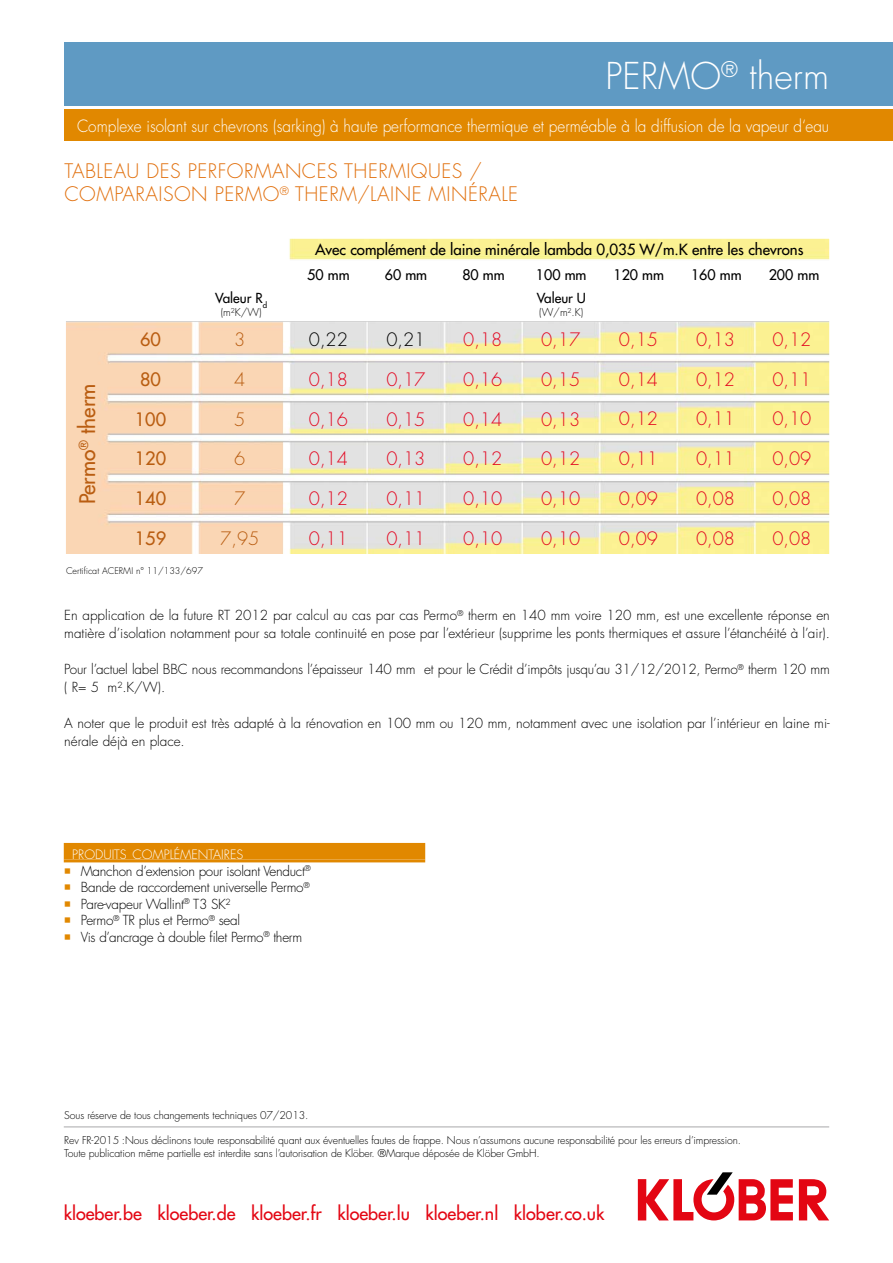
<style>
.page{position:relative;width:893px;height:1263px;background:#fff}
.page>*{position:absolute;margin:0;border:0;box-sizing:border-box;transform-origin:0 0}
.t1{font:300 36px "Futura LT Pro";color:#fff}
.t2{font:500 21px "Futura LT Pro";color:#b95d11}
.t3{font:300 19.5px/23.4px "Futura LT Pro";letter-spacing:.025em;color:#e16f0c}
.t4{font:300 18px "Futura LT Pro";color:#e3051f}
.t5{font:500 18px "Futura LT Pro";color:#e30613}
.t6{font:500 18px "Futura LT Pro";color:#b95d11}
.t7{font:300 18px "Futura LT Pro";color:#b95d11}
.t8{font:300 18px "Futura LT Pro";color:#000}
.t9{font:300 16.5px "Futura LT Pro";color:#fff;scale:.93 1}
.t10{font:500 15px "Futura LT Pro";color:#000}
.t11{font:500 14.25px "Futura LT Pro";color:#000}
.t12{font:300 13.5px/18px "Futura LT Pro";color:#000}
.t13{font:300 13.5px/16.5px "Futura LT Pro";letter-spacing:-.02em;color:#000}
.t14{font:500 13.5px "Futura LT Pro";color:#000}
.t15{font:300 12.6px "Futura LT Pro";color:#fff}
.t16{font:300 10.5px/12.6px "Futura LT Pro";letter-spacing:-.01em;color:#000}
.t17{font:300 9px "Futura LT Pro";color:#000}
</style>
<div class="page">
<div style="left:64px;top:43px;width:829px;height:63px;background:#5f9ac3"></div>
<div style="left:64px;top:109px;width:829px;height:32px;background:#e18800"></div>
<svg style="left:799px;top:1179px;width:30px;height:41px"></svg>
<svg style="left:638px;top:1172px;width:155px;height:48px"></svg>
<hr style="left:64px;top:1127px;width:765px;height:1px;background:#a8a9ab">
<img style="left:67px;top:240px;width:761px;height:314px">
<div style="left:64px;top:237px;width:767px;height:326px;border:2px solid #fff"></div>
<div style="left:64px;top:843px;width:361px;height:16px;background:#e18800"></div>
<hr style="left:64px;top:859px;width:361px;height:3px;background:#e18800">
<h1 class="t1" style="left:605px;top:53px;width:225px">PERMO<sup>®</sup> therm</h1>
<p class="t9" style="left:77px;top:115px;width:810px">Complexe isolant sur chevrons (sarking) à haute performance thermique et perméable à la diffusion de la vapeur d‘eau</p>
<h3 class="t3" style="left:64px;top:159px;width:455px">TABLEAU DES PERFORMANCES THERMIQUES /<br>COMPARAISON PERMO<sup>®</sup> THERM/LAINE MINÉRALE</h3>
<h2 class="t2" style="left:72px;top:504px;width:122px;rotate:-90deg">Permo<sup>®</sup> therm</h2>
<h3 class="t6" style="left:140px;top:326px;width:22px">60</h3>
<h3 class="t6" style="left:140px;top:366px;width:22px">80</h3>
<h3 class="t6" style="left:135px;top:406px;width:33px">100</h3>
<h3 class="t6" style="left:135px;top:445px;width:33px">120</h3>
<h3 class="t6" style="left:135px;top:485px;width:33px">140</h3>
<h3 class="t6" style="left:135px;top:525px;width:33px">159</h3>
<p class="t17" style="left:66px;top:565px;width:138px">Certificat ACERMI n° 11/133/697</p>
<p class="t14" style="left:215px;top:288px;width:53px">Valeur R<sub>d</sub></p>
<p class="t16" style="left:221px;top:306px;width:42px">(m²K/W)</p>
<h3 class="t7" style="left:234px;top:328px;width:13px">3</h3>
<h3 class="t7" style="left:234px;top:367px;width:13px">4</h3>
<h3 class="t7" style="left:234px;top:407px;width:13px">5</h3>
<h3 class="t7" style="left:234px;top:447px;width:13px">6</h3>
<h3 class="t7" style="left:234px;top:487px;width:13px">7</h3>
<h3 class="t7" style="left:220px;top:526px;width:41px">7,95</h3>
<p class="t10" style="left:315px;top:238px;width:490px">Avec complément de laine minérale lambda 0,035 W/m.K entre les chevrons</p>
<p class="t11" style="left:307px;top:264px;width:44px">50 mm</p>
<p class="t11" style="left:385px;top:264px;width:44px">60 mm</p>
<p class="t11" style="left:462px;top:264px;width:44px">80 mm</p>
<p class="t11" style="left:536px;top:264px;width:52px">100 mm</p>
<p class="t11" style="left:613px;top:264px;width:52px">120 mm</p>
<p class="t11" style="left:691px;top:264px;width:52px">160 mm</p>
<p class="t11" style="left:769px;top:264px;width:52px">200 mm</p>
<p class="t14" style="left:537px;top:288px;width:51px">Valeur U</p>
<p class="t16" style="left:539px;top:306px;width:46px">(W/m².K)</p>
<h3 class="t8" style="left:309px;top:328px;width:41px">0,22</h3>
<h3 class="t4" style="left:309px;top:367px;width:41px">0,18</h3>
<h3 class="t4" style="left:309px;top:407px;width:41px">0,16</h3>
<h3 class="t4" style="left:309px;top:447px;width:41px">0,14</h3>
<h3 class="t4" style="left:309px;top:487px;width:41px">0,12</h3>
<h3 class="t4" style="left:309px;top:526px;width:41px">0,11</h3>
<h3 class="t8" style="left:386px;top:328px;width:41px">0,21</h3>
<h3 class="t4" style="left:386px;top:367px;width:41px">0,17</h3>
<h3 class="t4" style="left:386px;top:407px;width:41px">0,15</h3>
<h3 class="t4" style="left:386px;top:447px;width:41px">0,13</h3>
<h3 class="t4" style="left:386px;top:487px;width:41px">0,11</h3>
<h3 class="t4" style="left:386px;top:526px;width:41px">0,11</h3>
<h3 class="t4" style="left:463px;top:328px;width:41px">0,18</h3>
<h3 class="t4" style="left:463px;top:367px;width:41px">0,16</h3>
<h3 class="t4" style="left:463px;top:407px;width:41px">0,14</h3>
<h3 class="t4" style="left:463px;top:447px;width:41px">0,12</h3>
<h3 class="t4" style="left:463px;top:487px;width:41px">0,10</h3>
<h3 class="t4" style="left:463px;top:526px;width:41px">0,10</h3>
<h3 class="t4" style="left:541px;top:328px;width:41px">0,17</h3>
<h3 class="t4" style="left:541px;top:367px;width:41px">0,15</h3>
<h3 class="t4" style="left:541px;top:407px;width:41px">0,13</h3>
<h3 class="t4" style="left:541px;top:447px;width:41px">0,12</h3>
<h3 class="t4" style="left:541px;top:487px;width:41px">0,10</h3>
<h3 class="t4" style="left:541px;top:526px;width:41px">0,10</h3>
<h3 class="t4" style="left:619px;top:328px;width:41px">0,15</h3>
<h3 class="t4" style="left:619px;top:367px;width:41px">0,14</h3>
<h3 class="t4" style="left:619px;top:407px;width:41px">0,12</h3>
<h3 class="t4" style="left:619px;top:447px;width:41px">0,11</h3>
<h3 class="t4" style="left:619px;top:487px;width:41px">0,09</h3>
<h3 class="t4" style="left:619px;top:526px;width:41px">0,09</h3>
<h3 class="t4" style="left:696px;top:328px;width:41px">0,13</h3>
<h3 class="t4" style="left:696px;top:367px;width:41px">0,12</h3>
<h3 class="t4" style="left:696px;top:407px;width:41px">0,11</h3>
<h3 class="t4" style="left:696px;top:447px;width:41px">0,11</h3>
<h3 class="t4" style="left:696px;top:487px;width:41px">0,08</h3>
<h3 class="t4" style="left:696px;top:526px;width:41px">0,08</h3>
<h3 class="t4" style="left:772px;top:328px;width:41px">0,12</h3>
<h3 class="t4" style="left:772px;top:367px;width:41px">0,11</h3>
<h3 class="t4" style="left:772px;top:407px;width:41px">0,10</h3>
<h3 class="t4" style="left:772px;top:447px;width:41px">0,09</h3>
<h3 class="t4" style="left:772px;top:486px;width:41px">0,08</h3>
<h3 class="t4" style="left:772px;top:526px;width:41px">0,08</h3>
<p class="t12" style="left:64px;top:606px;width:767px">En application de la future RT 2012 par calcul au cas par cas Permo<sup>®</sup> therm en 140 mm voire 120 mm, est une excellente réponse en matière d’isolation notamment pour sa totale continuité en pose par l’extérieur (supprime les ponts thermiques et assure l’étanchéité à l’air).</p>
<p class="t12" style="left:64px;top:660px;width:767px">Pour l’actuel label BBC nous recommandons l’épaisseur 140 mm et pour le Crédit d’impôts jusqu’au 31/12/2012, Permo<sup>®</sup> therm 120 mm ( R= 5 m².K/W).</p>
<p class="t12" style="left:64px;top:714px;width:767px">A noter que le produit est très adapté à la rénovation en 100 mm ou 120 mm, notamment avec une isolation par l’intérieur en laine mi&shy;nérale déjà en place.</p>
<p class="t15" style="left:72px;top:846px;width:172px">PRODUITS COMPLÉMENTAIRES</p>
<p class="t13" style="left:81px;top:863px;width:232px">Manchon d’extension pour isolant Venduct<sup>® </sup>Bande de raccordement universelle Permo<sup>® </sup>Pare-vapeur Wallint<sup>®</sup> T3 SK²<br>Permo<sup>®</sup> TR plus et Permo<sup>®</sup> seal<br>Vis d’ancrage à double filet Permo<sup>®</sup> therm</p>
<p class="t16" style="left:64px;top:1108px;width:246px">Sous réserve de tous changements techniques 07/2013.</p>
<p class="t16" style="left:64px;top:1134px;width:678px">Rev FR-2015 :Nous déclinons toute responsabilité quant aux éventuelles fautes de frappe. Nous n’assumons aucune responsabilité pour les erreurs d’impression.<br>Toute publication même partielle est interdite sans l’autorisation de Klöber. ®Marque déposée de Klöber GmbH.</p>
<h3 class="t5" style="left:64px;top:1200px;width:542px">kloeber.be kloeber.de kloeber.fr kloeber.lu kloeber.nl klober.co.uk</h3>
</div>
